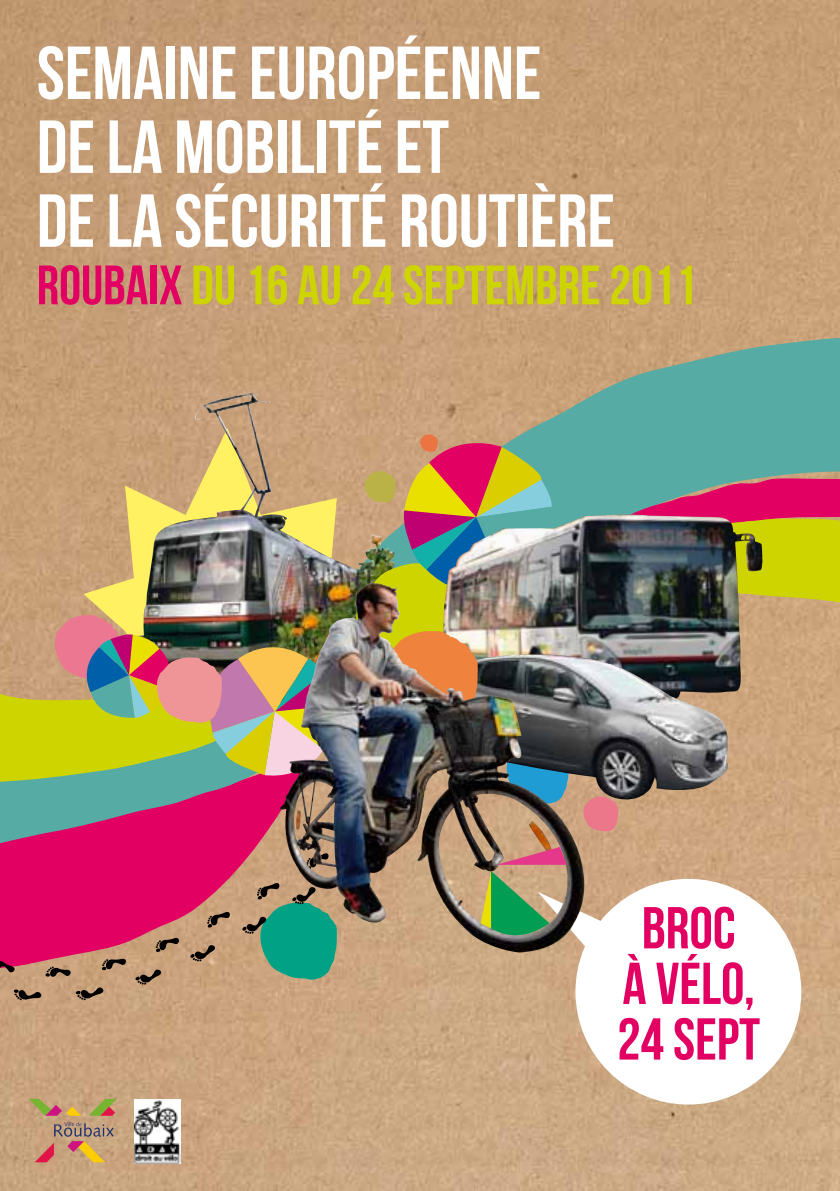
<style>
.page{position:relative;width:840px;height:1191px;background:#fff}
.page>*{position:absolute;margin:0;border:0;box-sizing:border-box;transform-origin:0 0}
.t1{font:75px/73.8px "Bebas Neue";color:#fff}
.t2{font:59px/55.6px "Bebas Neue";color:#e30063;text-align:center}
.t3{font:55.4px "Bebas Neue";color:#ced400}
.s1{color:#e30063}
</style>
<div class="page">
<img style="left:0;top:0;width:839px;height:1191px">
<svg style="left:592px;top:802px;width:26px;height:29px"></svg>
<svg style="left:316px;top:336px;width:523px;height:95px;background:#99a58b"></svg>
<svg style="left:0;top:854px;width:338px;height:126px;background:#da356b"></svg>
<svg style="left:0;top:673px;width:279px;height:181px;background:#b06469"></svg>
<img style="left:55px;top:393px;width:341px;height:222px">
<svg style="left:242px;top:881px;width:95px;height:98px;background:#6c9979"></svg>
<svg style="left:207px;top:910px;width:23px;height:18px"></svg>
<svg style="left:190px;top:944px;width:26px;height:18px"></svg>
<svg style="left:155px;top:936px;width:24px;height:16px"></svg>
<svg style="left:135px;top:968px;width:27px;height:17px"></svg>
<svg style="left:101px;top:957px;width:25px;height:13px"></svg>
<svg style="left:75px;top:986px;width:29px;height:14px"></svg>
<svg style="left:45px;top:966px;width:26px;height:12px"></svg>
<svg style="left:14px;top:988px;width:28px;height:12px"></svg>
<svg style="left:0;top:960px;width:15px;height:13px"></svg>
<img style="left:592px;top:727px;width:137px;height:75px">
<img style="left:352px;top:431px;width:487px;height:296px">
<svg style="left:53px;top:615px;width:226px;height:166px;background:#a89a5d"></svg>
<div style="left:575px;top:879px;width:225px;height:225px;background:#fff;border-radius:50%"></div>
<svg style="left:90px;top:1098px;width:27px;height:17px"></svg>
<svg style="left:29px;top:1098px;width:52px;height:17px"></svg>
<svg style="left:35px;top:1122px;width:79px;height:40px;background:#c09271"></svg>
<img style="left:134px;top:1099px;width:46px;height:64px">
<img style="left:279px;top:583px;width:313px;height:369px">
<svg style="left:480px;top:871px;width:151px;height:89px"></svg>
<svg style="left:496px;top:847px;width:70px;height:18px"></svg>
<p class="t1" style="left:37px;top:35px;width:579px">SEMAINE EUROPÉENNE<br>DE LA MOBILITÉ ET<br>DE LA SÉCURITÉ ROUTIÈRE</p>
<p class="t3" style="left:37px;top:255px;width:661px"><span class="s1">ROUBAIX</span> DU 16 AU 24 SEPTEMBRE 2011</p>
<p class="t2" style="left:617px;top:899px;width:144px">BROC<br>À VÉLO,<br>24 SEPT</p>
</div>
